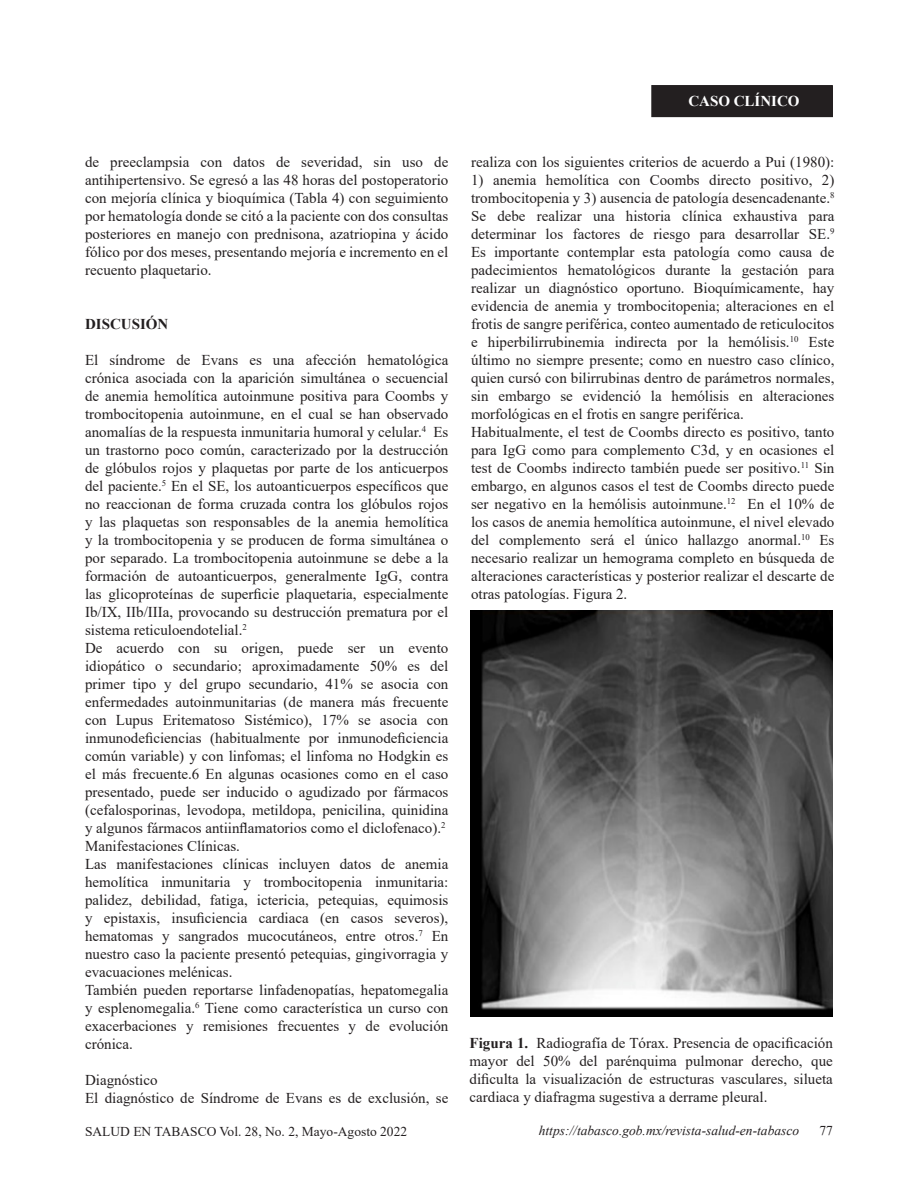
<style>
.page{position:relative;width:918px;height:1188px;background:#fff}
.page>*{position:absolute;margin:0;border:0;box-sizing:border-box;transform-origin:0 0}
.t1{font:15px/18px "Times New Roman";color:#231f20;text-align:justify}
.t2{font:700 15px "Times New Roman";color:#fff}
.t3{font:700 15px "Times New Roman";color:#231f20}
.t4{font:italic 13.5px "Times New Roman";color:#231f20}
.t5{font:13.5px "Times New Roman";color:#231f20}
.s1{font-weight:700}
</style>
<div class="page">
<img style="left:470px;top:610px;width:363px;height:406px">
<div style="left:652px;top:86px;width:180px;height:30px;background:#231f20"></div>
<div style="left:651px;top:85px;width:182px;height:32px;border:2px solid #231f20"></div>
<p class="t1" style="left:85px;top:152px;width:365px">de preeclampsia con datos de severidad, sin uso de antihipertensivo. Se egresó a las 48 horas del postoperatorio con mejoría clínica y bioquímica (Tabla 4) con seguimiento por hematología donde se citó a la paciente con dos consultas posteriores en manejo con prednisona, azatriopina y ácido fólico por dos meses, presentando mejoría e incremento en el recuento plaquetario.</p>
<p class="t3" style="left:85px;top:313px;width:85px">DISCUSIÓN</p>
<p class="t1" style="left:85px;top:350px;width:365px">El síndrome de Evans es una afección hematológica crónica asociada con la aparición simultánea o secuencial de anemia hemolítica autoinmune positiva para Coombs y trombocitopenia autoinmune, en el cual se han observado anomalías de la respuesta inmunitaria humoral y celular.<sup>4</sup> Es un trastorno poco común, caracterizado por la destrucción de glóbulos rojos y plaquetas por parte de los anticuerpos del paciente.<sup>5</sup> En el SE, los autoanticuerpos específicos que no reaccionan de forma cruzada contra los glóbulos rojos y las plaquetas son responsables de la anemia hemolítica y la trombocitopenia y se producen de forma simultánea o por separado. La trombocitopenia autoinmune se debe a la formación de autoanticuerpos, generalmente IgG, contra las glicoproteínas de superficie plaquetaria, especialmente Ib/IX, IIb/IIIa, provocando su destrucción prematura por el sistema reticuloendotelial.<sup>2</sup></p>
<p class="t1" style="left:85px;top:638px;width:365px">De acuerdo con su origen, puede ser un evento idiopático o secundario; aproximadamente 50% es del primer tipo y del grupo secundario, 41% se asocia con enfermedades autoinmunitarias (de manera más frecuente con Lupus Eritematoso Sistémico), 17% se asocia con inmunodeficiencias (habitualmente por inmunodeficiencia común variable) y con linfomas; el linfoma no Hodgkin es el más frecuente.6 En algunas ocasiones como en el caso presentado, puede ser inducido o agudizado por fármacos (cefalosporinas, levodopa, metildopa, penicilina, quinidina y algunos fármacos antiinflamatorios como el diclofenaco).<sup>2</sup></p>
<p class="t1" style="left:85px;top:836px;width:156px">Manifestaciones Clínicas.</p>
<p class="t1" style="left:85px;top:854px;width:365px">Las manifestaciones clínicas incluyen datos de anemia hemolítica inmunitaria y trombocitopenia inmunitaria: palidez, debilidad, fatiga, ictericia, petequias, equimosis y epistaxis, insuficiencia cardiaca (en casos severos), hematomas y sangrados mucocutáneos, entre otros.<sup>7</sup> En nuestro caso la paciente presentó petequias, gingivorragia y evacuaciones melénicas.</p>
<p class="t1" style="left:85px;top:980px;width:365px">También pueden reportarse linfadenopatías, hepatomegalia y esplenomegalia.<sup>6</sup> Tiene como característica un curso con exacerbaciones y remisiones frecuentes y de evolución crónica.</p>
<p class="t1" style="left:85px;top:1070px;width:74px">Diagnóstico</p>
<p class="t1" style="left:85px;top:1088px;width:365px">El diagnóstico de Síndrome de Evans es de exclusión, se</p>
<p class="t5" style="left:85px;top:1122px;width:324px">SALUD EN TABASCO Vol. 28, No. 2, Mayo-Agosto 2022</p>
<p class="t2" style="left:688px;top:90px;width:113px">CASO CLÍNICO</p>
<p class="t1" style="left:471px;top:152px;width:365px">realiza con los siguientes criterios de acuerdo a Pui (1980):</p>
<p class="t1" style="left:471px;top:170px;width:365px">1) anemia hemolítica con Coombs directo positivo, 2) trombocitopenia y 3) ausencia de patología desencadenante.<sup>8<br></sup>Se debe realizar una historia clínica exhaustiva para determinar los factores de riesgo para desarrollar SE.<sup>9<br></sup>Es importante contemplar esta patología como causa de padecimientos hematológicos durante la gestación para realizar un diagnóstico oportuno. Bioquímicamente, hay evidencia de anemia y trombocitopenia; alteraciones en el frotis de sangre periférica, conteo aumentado de reticulocitos e hiperbilirrubinemia indirecta por la hemólisis.<sup>10</sup> Este último no siempre presente; como en nuestro caso clínico, quien cursó con bilirrubinas dentro de parámetros normales, sin embargo se evidenció la hemólisis en alteraciones morfológicas en el frotis en sangre periférica.</p>
<p class="t1" style="left:471px;top:422px;width:365px">Habitualmente, el test de Coombs directo es positivo, tanto para IgG como para complemento C3d, y en ocasiones el test de Coombs indirecto también puede ser positivo.<sup>11</sup> Sin embargo, en algunos casos el test de Coombs directo puede ser negativo en la hemólisis autoinmune.<sup>12</sup> En el 10% de los casos de anemia hemolítica autoinmune, el nivel elevado del complemento será el único hallazgo anormal.<sup>10</sup> Es necesario realizar un hemograma completo en búsqueda de alteraciones características y posterior realizar el descarte de otras patologías. Figura 2.</p>
<p class="t1" style="left:470px;top:1033px;width:365px"><span class="s1">Figura 1.</span> Radiografía de Tórax. Presencia de opacificación mayor del 50% del parénquima pulmonar derecho, que dificulta la visualización de estructuras vasculares, silueta cardiaca y diafragma sugestiva a derrame pleural.</p>
<p class="t4" style="left:539px;top:1121px;width:262px">https://tabasco.gob.mx/revista-salud-en-tabasco</p>
<p class="t5" style="left:819px;top:1121px;width:15px">77</p>
</div>
